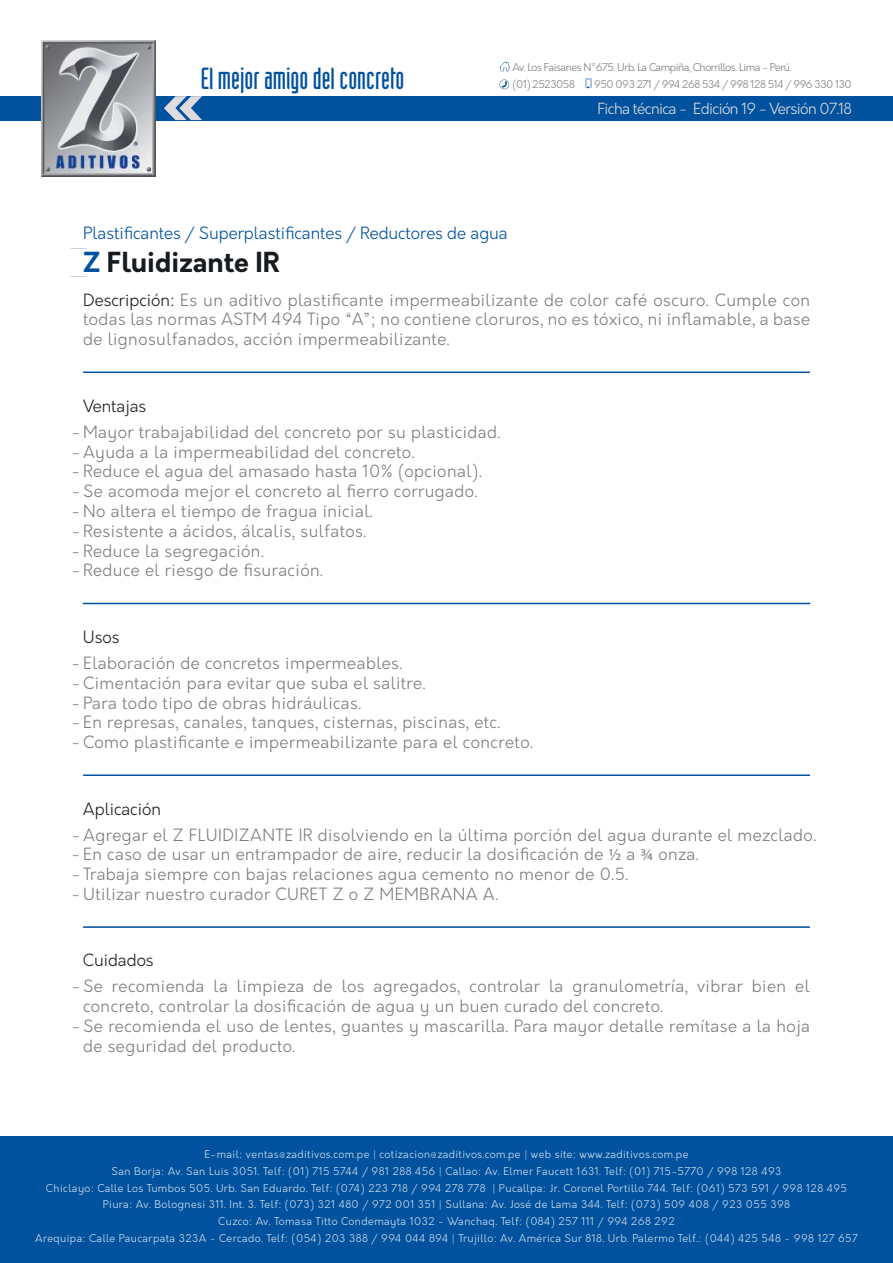
<style>
.page{position:relative;width:893px;height:1263px;background:#fff}
.page>*{position:absolute;margin:0;border:0;box-sizing:border-box;transform-origin:0 0}
.t1{font:30px "Industria LT Std Solid";color:#00519e}
.t2{font:700 27px "Orkney";color:#171b1f}
.t3{font:300 16.5px/19.8px "Orkney";letter-spacing:.03em;color:#7d7c7e}
.t4{font:300 16.5px "Orkney";color:#00519e}
.t5{font:300 16.5px "Orkney";color:#241f1f}
.t6{font:300 15px "Orkney";letter-spacing:-.04em;color:#e0dbdd}
.t7{font:300 10.5px/16.8px "Orkney";letter-spacing:.04em;color:rgb(241 244 248/.9);text-align:center}
.t8{font:300 10.5px/16.8px "Orkney";letter-spacing:-.04em;color:#7d7c7e}
.s1{color:#00519e}
.s2{color:#241f1f}
.s3{font-family:"Myriad Pro";font-weight:400}
</style>
<div class="page">
<hr style="left:83px;top:371px;width:727px;height:2px;background:#00519e">
<hr style="left:83px;top:774px;width:727px;height:2px;background:#00519e">
<hr style="left:83px;top:926px;width:727px;height:2px;background:#00519e">
<hr style="left:83px;top:603px;width:727px;height:1px;background:#00519e">
<div style="left:0;top:96px;width:893px;height:24px;background:#00519e"></div>
<svg style="left:164px;top:96px;width:38px;height:24px"></svg>
<img style="left:41px;top:40px;width:115px;height:136px">
<svg style="left:134px;top:142px;width:4px;height:4px"></svg>
<svg style="left:585px;top:78px;width:6px;height:10px"></svg>
<svg style="left:499px;top:61px;width:11px;height:10px"></svg>
<svg style="left:499px;top:80px;width:10px;height:9px"></svg>
<div style="left:0;top:1137px;width:893px;height:126px;background:#00519e"></div>
<h1 class="t1" style="left:201px;top:62px;width:205px">El mejor amigo del concreto</h1>
<p class="t8" style="left:512px;top:59px;width:280px">Av. Los Faisanes N°675. Urb. La Campiña, Chorrillos. Lima - Perú. (01) 2523058</p>
<p class="t8" style="left:594px;top:76px;width:259px">950 093 271 / 994 268 534 / 998 128 514 / 996 330 130</p>
<p class="t6" style="left:597px;top:99px;width:256px">Ficha técnica - Edición 19 - Versión 07.18</p>
<p class="t4" style="left:83px;top:222px;width:426px">Plastificantes / Superplastificantes / Reductores de agua</p>
<h2 class="t2" style="left:83px;top:244px;width:198px"><span class="s1">Z</span> Fluidizante IR</h2>
<p class="t3" style="left:83px;top:290px;width:729px;text-align:justify"><span class="s2">Descripción:</span> Es un aditivo plastificante impermeabilizante de color café oscuro. Cumple con todas las normas ASTM 494 Tipo “A”; no contiene cloruros, no es tóxico, ni inflamable, a base de lignosulfanados, acción impermeabilizante.</p>
<p class="t5" style="left:83px;top:395px;width:65px">Ventajas</p>
<p class="t3" style="left:72px;top:422px;width:430px">-Mayor trabajabilidad del concreto por su plasticidad. -Ayuda a la impermeabilidad del concreto.<br>-Reduce el agua del amasado hasta 10% (opcional). -Se acomoda mejor el concreto al fierro corrugado. -No altera el tiempo de fragua inicial.<br>-Resistente a ácidos, álcalis, sulfatos.<br>-Reduce la segregación.<br>-Reduce el riesgo de fisuración.</p>
<p class="t5" style="left:83px;top:626px;width:38px">Usos</p>
<p class="t3" style="left:72px;top:653px;width:463px">-Elaboración de concretos impermeables.<br>-Cimentación para evitar que suba el salitre.<br>-Para todo tipo de obras hidráulicas.<br>-En represas, canales, tanques, cisternas, piscinas, etc. -Como plastificante e impermeabilizante para el concreto.</p>
<p class="t5" style="left:83px;top:798px;width:80px">Aplicación</p>
<p class="t3" style="left:72px;top:825px;width:746px">-Agregar el Z FLUIDIZANTE IR disolviendo en la última porción del agua durante el mezclado. -En caso de usar un entrampador de aire, reducir la dosificación de <span class="s3">½</span> a <span class="s3">¾</span> onza.<br>-Trabaja siempre con bajas relaciones agua cemento no menor de 0.5.<br>-Utilizar nuestro curador CURET Z o Z MEMBRANA A.</p>
<p class="t5" style="left:83px;top:950px;width:72px">Cuidados</p>
<p class="t3" style="left:72px;top:977px;width:740px">-Se recomienda la limpieza de los agregados, controlar la granulometría, vibrar bien el</p>
<p class="t3" style="left:72px;top:1016px;width:740px">-Se recomienda el uso de lentes, guantes y mascarilla. Para mayor detalle remítase a la hoja</p>
<p class="t3" style="left:83px;top:997px;width:582px">concreto, controlar la dosificación de agua y un buen curado del concreto.</p>
<p class="t3" style="left:83px;top:1036px;width:214px">de seguridad del producto.</p>
<p class="t7" style="left:35px;top:1146px;width:824px">E-mail: ventas@zaditivos.com.pe | cotizacion@zaditivos.com.pe | web site: www.zaditivos.com.pe<br>San Borja: Av. San Luis 3051. Telf: (01) 715 5744 / 981 288 456 | Callao: Av. Elmer Faucett 1631. Telf: (01) 715-5770 / 998 128 493<br>Chiclayo: Calle Los Tumbos 505. Urb. San Eduardo. Telf: (074) 223 718 / 994 278 778 | Pucallpa: Jr. Coronel Portillo 744. Telf: (061) 573 591 / 998 128 495<br>Piura: Av. Bolognesi 311. Int. 3. Telf: (073) 321 480 / 972 001 351 | Sullana: Av. José de Lama 344. Telf: (073) 509 408 / 923 055 398<br>Cuzco: Av. Tomasa Titto Condemayta 1032 - Wanchaq. Telf: (084) 257 111 / 994 268 292<br>Arequipa: Calle Paucarpata 323A - Cercado. Telf: (054) 203 388 / 994 044 894 | Trujillo: Av. América Sur 818. Urb. Palermo Telf.: (044) 425 548 - 998 127 657</p>
</div>
